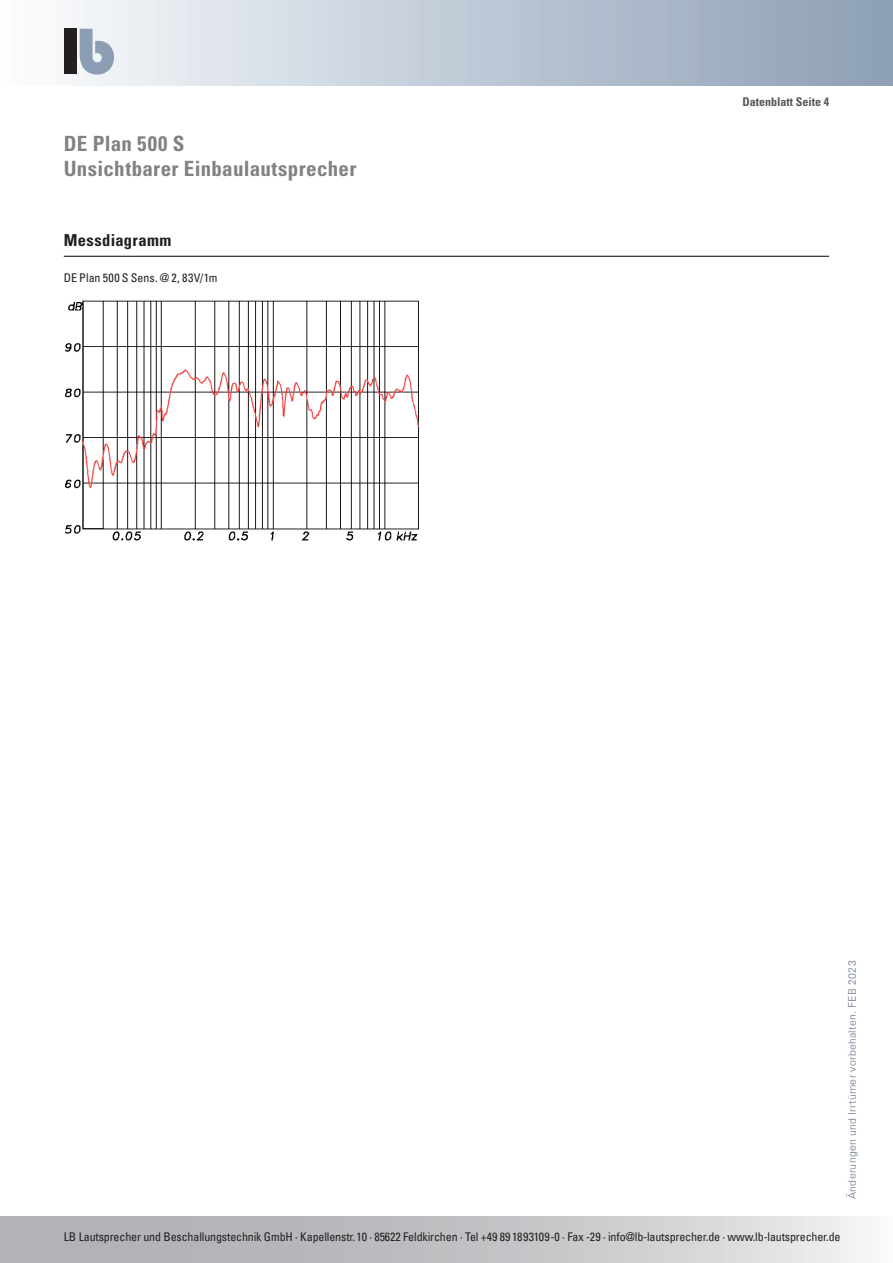
<style>
.page{position:relative;width:893px;height:1263px;background:#fff}
.page>*{position:absolute;margin:0;border:0;box-sizing:border-box;transform-origin:0 0}
.t1{font:700 condensed 21px/25.2px "Univers LT Std";letter-spacing:.015em;color:#808285}
.t2{font:700 condensed 16.5px "Univers LT Std";letter-spacing:.025em;color:#231f20}
.t3{font:condensed 12px "Univers Com 57";letter-spacing:-.01em;color:#231f20}
.t4{font:700 condensed 12px "Univers LT Std";color:#57585a}
.t5{font:300 10.5px "Univers Com 45";letter-spacing:.025em;color:#65748a}
</style>
<div class="page">
<div style="left:0;top:0;width:893px;height:85px;background:linear-gradient(to right,#fbfcfe,#8b9eb5)"></div>
<div style="left:64px;top:29px;width:13px;height:45px;background:#231f20"></div>
<svg style="left:80px;top:29px;width:34px;height:46px"></svg>
<svg style="left:0;top:1216px;width:867px;height:47px;background:#c4c5c8"></svg>
<hr style="left:64px;top:256px;width:765px;height:1px;background:#231f20">
<img style="left:65px;top:300px;width:355px;height:241px">
<h1 class="t1" style="left:64px;top:131px;width:294px">DE Plan 500 S<br>Unsichtbarer Einbaulautsprecher</h1>
<h2 class="t2" style="left:64px;top:230px;width:109px">Messdiagramm</h2>
<p class="t3" style="left:64px;top:270px;width:155px">DE Plan 500 S Sens. @ 2, 83V/1m</p>
<p class="t4" style="left:742px;top:95px;width:88px">Datenblatt Seite 4</p>
<p class="t5" style="left:846px;top:1199px;width:240px;rotate:-90deg">Änderungen und Irrtümer vorbehalten. FEB 2023</p>
<p class="t3" style="left:64px;top:1229px;width:778px">LB Lautsprecher und Beschallungstechnik GmbH · Kapellenstr. 10 · 85622 Feldkirchen · Tel +49 89 1893109-0 · Fax -29 · info@lb-lautsprecher.de · www.lb-lautsprecher.de</p>
</div>
